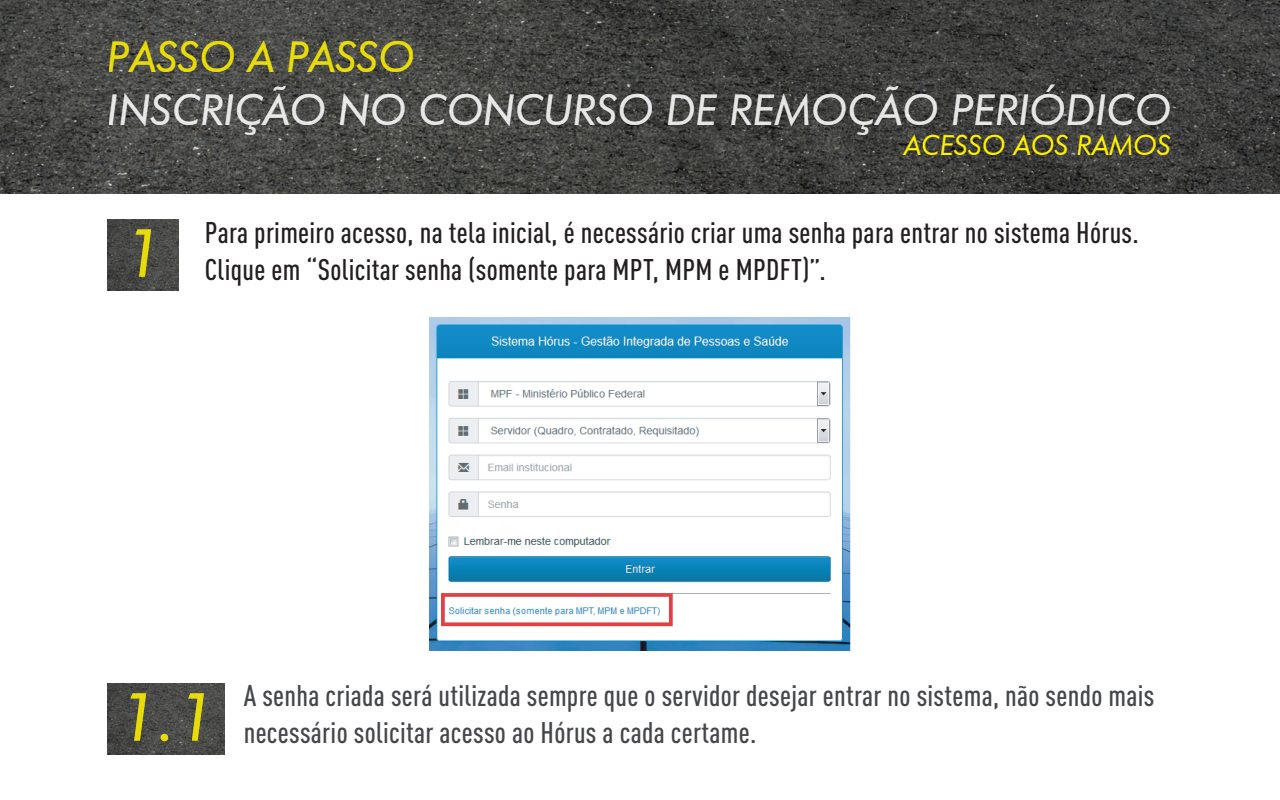
<style>
.page{position:relative;width:1280px;height:800px;background:#fff}
.page>*{position:absolute;margin:0;border:0;box-sizing:border-box;transform-origin:0 0}
.t1{font:italic 66.8px "Futura BT";color:#fff101}
.t2{font:italic 42.4px "Futura BT";color:#fff}
.t3{font:italic 42.4px "Futura BT";color:#fff101}
.t4{font:500 29.5px/36.8px "DIN Cond";letter-spacing:.01em;color:#231f20}
.t5{font:500 29.5px/36.8px "DIN Cond";letter-spacing:.01em;color:#444649}
.t6{font:italic 27.7px "Futura BT";color:#fff101}
</style>
<div class="page">
<img style="left:0;top:0;width:1280px;height:194px">
<img style="left:108px;top:219px;width:71px;height:71px">
<img style="left:108px;top:683px;width:116px;height:71px">
<img style="left:430px;top:317px;width:420px;height:334px">
<h2 class="t3" style="left:108px;top:32px;width:309px">PASSO A PASSO</h2>
<h2 class="t2" style="left:108px;top:84px;width:1065px">INSCRIÇÃO NO CONCURSO DE REMOÇÃO PERIÓDICO</h2>
<p class="t6" style="left:904px;top:129px;width:268px">ACESSO AOS RAMOS</p>
<h1 class="t1" style="left:124px;top:212px;width:40px">1</h1>
<p class="t4" style="left:205px;top:214px;width:935px">Para primeiro acesso, na tela inicial, é necessário criar uma senha para entrar no sistema Hórus.<br>Clique em “Solicitar senha (somente para MPT, MPM e MPDFT)”.</p>
<h1 class="t1" style="left:119px;top:676px;width:98px">1.1</h1>
<p class="t5" style="left:244px;top:677px;width:912px">A senha criada será utilizada sempre que o servidor desejar entrar no sistema, não sendo mais necessário solicitar acesso ao Hórus a cada certame.</p>
</div>
